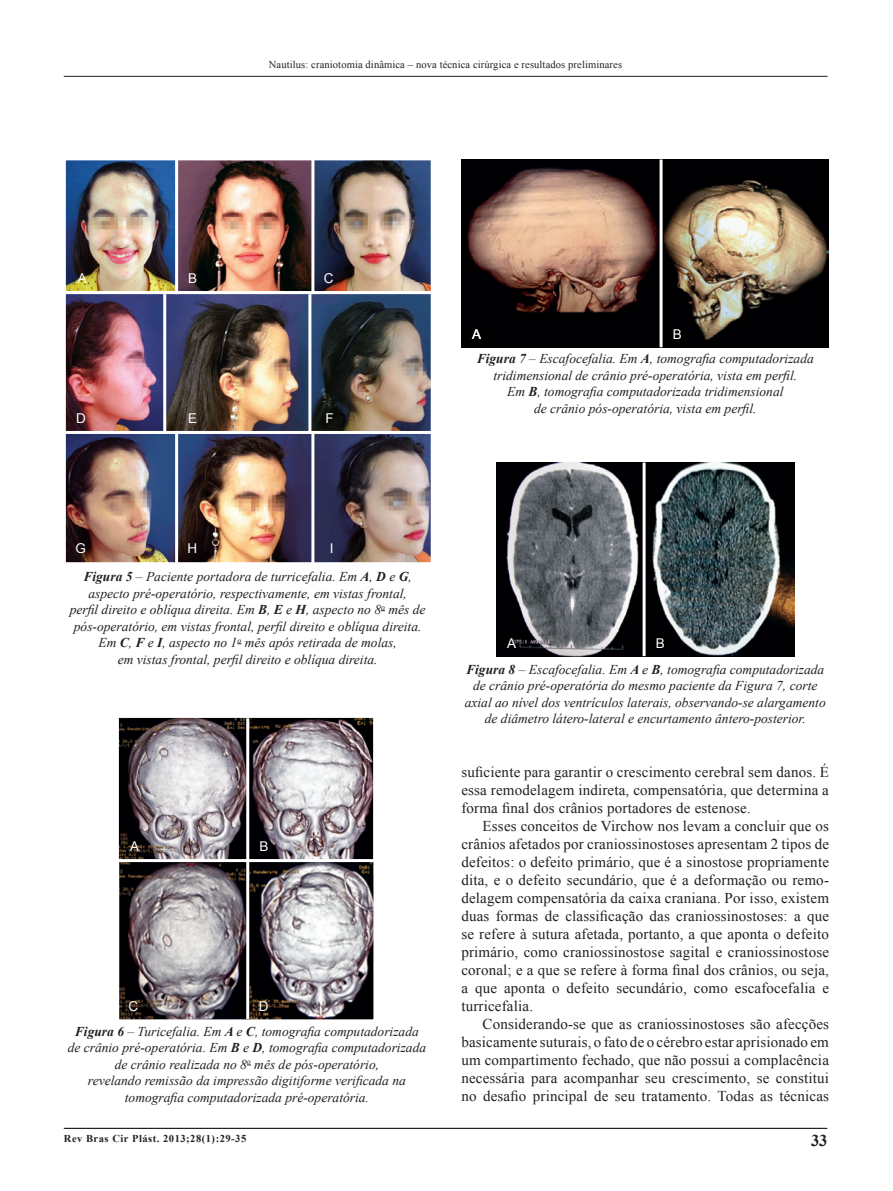
<style>
.page{position:relative;width:893px;height:1191px;background:#fff}
.page>*{position:absolute;margin:0;border:0;box-sizing:border-box;transform-origin:0 0}
.t1{font:700 16.5px "Times New Roman";color:#231f20}
.t2{font:15px/18px "Times New Roman";letter-spacing:.01em;color:#231f20;text-align:justify}
.t3{font:italic 13.5px/16.5px "Times New Roman";color:#231f20;text-align:center}
.t4{font:13.5px "Arial";color:#fff}
.t5{font:10.5px "Times New Roman";letter-spacing:.01em;color:#231f20}
.t6{font:700 10.5px "Times New Roman";letter-spacing:.05em;color:#231f20}
.s1{font-weight:700}
</style>
<div class="page">
<hr style="left:64px;top:1128px;width:763px;height:1px;background:#231f20">
<hr style="left:64px;top:76px;width:763px;height:1px;background:#231f20">
<img style="left:67px;top:161px;width:363px;height:400px">
<div style="left:63px;top:157px;width:371px;height:137px;border:3px solid #fff"></div>
<div style="left:63px;top:291px;width:371px;height:143px;border:3px solid #fff"></div>
<div style="left:63px;top:431px;width:371px;height:134px;border:3px solid #fff"></div>
<hr style="left:175px;top:157px;width:3px;height:137px;background:#fff">
<hr style="left:175px;top:431px;width:3px;height:132px;background:#fff">
<hr style="left:163px;top:294px;width:3px;height:140px;background:#fff">
<hr style="left:311px;top:157px;width:3px;height:137px;background:#fff">
<hr style="left:311px;top:431px;width:3px;height:132px;background:#fff">
<hr style="left:308px;top:294px;width:3px;height:140px;background:#fff">
<img style="left:120px;top:719px;width:252px;height:140px">
<div style="left:116px;top:715px;width:260px;height:150px;border:3px solid #fff"></div>
<img style="left:120px;top:863px;width:252px;height:155px">
<div style="left:116px;top:859px;width:260px;height:163px;border:3px solid #fff"></div>
<hr style="left:246px;top:718px;width:3px;height:301px;background:#fff">
<img style="left:461px;top:159px;width:368px;height:188px">
<hr style="left:660px;top:159px;width:3px;height:188px;background:#fff">
<img style="left:496px;top:462px;width:298px;height:194px">
<hr style="left:643px;top:462px;width:3px;height:194px;background:#fff">
<p class="t4" style="left:78px;top:269px;width:11px">A</p>
<p class="t4" style="left:76px;top:409px;width:11px">D</p>
<p class="t5" style="left:269px;top:57px;width:355px">Nautilus: craniotomia dinâmica – nova técnica cirúrgica e resultados preliminares</p>
<p class="t4" style="left:188px;top:269px;width:11px">B</p>
<p class="t4" style="left:188px;top:409px;width:11px">E</p>
<p class="t4" style="left:324px;top:269px;width:11px">C</p>
<p class="t4" style="left:325px;top:409px;width:10px">F</p>
<p class="t4" style="left:472px;top:325px;width:11px">A</p>
<p class="t4" style="left:673px;top:325px;width:11px">B</p>
<p class="t3" style="left:477px;top:350px;width:339px"><span class="s1">Figura 7</span> – Escafocefalia. Em <span class="s1">A</span>, tomografia computadorizada tridimensional de crânio pré-operatória, vista em perfil.<br>Em <span class="s1">B</span>, tomografia computadorizada tridimensional<br>de crânio pós-operatória, vista em perfil.</p>
<p class="t4" style="left:76px;top:539px;width:12px">G</p>
<p class="t4" style="left:330px;top:539px;width:5px">I</p>
<p class="t3" style="left:70px;top:568px;width:357px"><span class="s1">Figura 5</span> – Paciente portadora de turricefalia. Em <span class="s1">A</span>, <span class="s1">D</span> e <span class="s1">G</span>, aspecto pré-operatório, respectivamente, em vistas frontal,<br>perfil direito e oblíqua direita. Em <span class="s1">B</span>, <span class="s1">E</span> e <span class="s1">H</span>, aspecto no 8<sup>o</sup> mês de pós-operatório, em vistas frontal, perfil direito e oblíqua direita.<br>Em <span class="s1">C</span>, <span class="s1">F</span> e <span class="s1">I</span>, aspecto no 1<sup>o</sup> mês após retirada de molas,<br>em vistas frontal, perfil direito e oblíqua direita.</p>
<p class="t4" style="left:188px;top:539px;width:11px">H</p>
<p class="t4" style="left:130px;top:837px;width:11px">A</p>
<p class="t4" style="left:259px;top:837px;width:11px">B</p>
<p class="t4" style="left:129px;top:997px;width:11px">C</p>
<p class="t4" style="left:259px;top:997px;width:11px">D</p>
<p class="t3" style="left:68px;top:1022px;width:360px"><span class="s1">Figura 6</span> – Turicefalia. Em <span class="s1">A</span> e <span class="s1">C</span>, tomografia computadorizada de crânio pré-operatória. Em <span class="s1">B</span> e <span class="s1">D</span>, tomografia computadorizada de crânio realizada no 8<sup>o</sup> mês de pós-operatório,<br>revelando remissão da impressão digitiforme verificada na tomografia computadorizada pré-operatória.</p>
<p class="t4" style="left:507px;top:634px;width:11px">A</p>
<p class="t4" style="left:656px;top:634px;width:11px">B</p>
<p class="t3" style="left:465px;top:660px;width:362px"><span class="s1">Figura 8</span> – Escafocefalia. Em <span class="s1">A</span> e <span class="s1">B</span>, tomografia computadorizada de crânio pré-operatória do mesmo paciente da Figura 7, corte axial ao nível dos ventrículos laterais, observando-se alargamento de diâmetro látero-lateral e encurtamento ântero-posterior.</p>
<p class="t2" style="left:461px;top:763px;width:369px">suficiente para garantir o crescimento cerebral sem danos. É essa remodelagem indireta, compensatória, que determina a forma final dos crânios portadores de estenose.</p>
<p class="t2" style="left:461px;top:817px;width:369px;text-indent:21px">Esses conceitos de Virchow nos levam a concluir que os crânios afetados por craniossinostoses apresentam 2 tipos de defeitos: o defeito primário, que é a sinostose propriamente dita, e o defeito secundário, que é a deformação ou remo&shy;delagem compensatória da caixa craniana. Por isso, existem duas formas de classificação das craniossinostoses: a que se refere à sutura afetada, portanto, a que aponta o defeito primário, como craniossinostose sagital e craniossinostose coronal; e a que se refere à forma final dos crânios, ou seja, a que aponta o defeito secundário, como escafocefalia e turricefalia.</p>
<p class="t2" style="left:461px;top:1015px;width:369px;text-indent:21px">Considerando-se que as craniossinostoses são afecções basicamente suturais, o fato de o cérebro estar aprisionado em um compartimento fechado, que não possui a complacência necessária para acompanhar seu crescimento, se constitui no desafio principal de seu tratamento. Todas as técnicas</p>
<p class="t6" style="left:64px;top:1131px;width:184px">Rev Bras Cir Plást. 2013;28(1):29-35</p>
<p class="t1" style="left:811px;top:1129px;width:18px">33</p>
</div>
